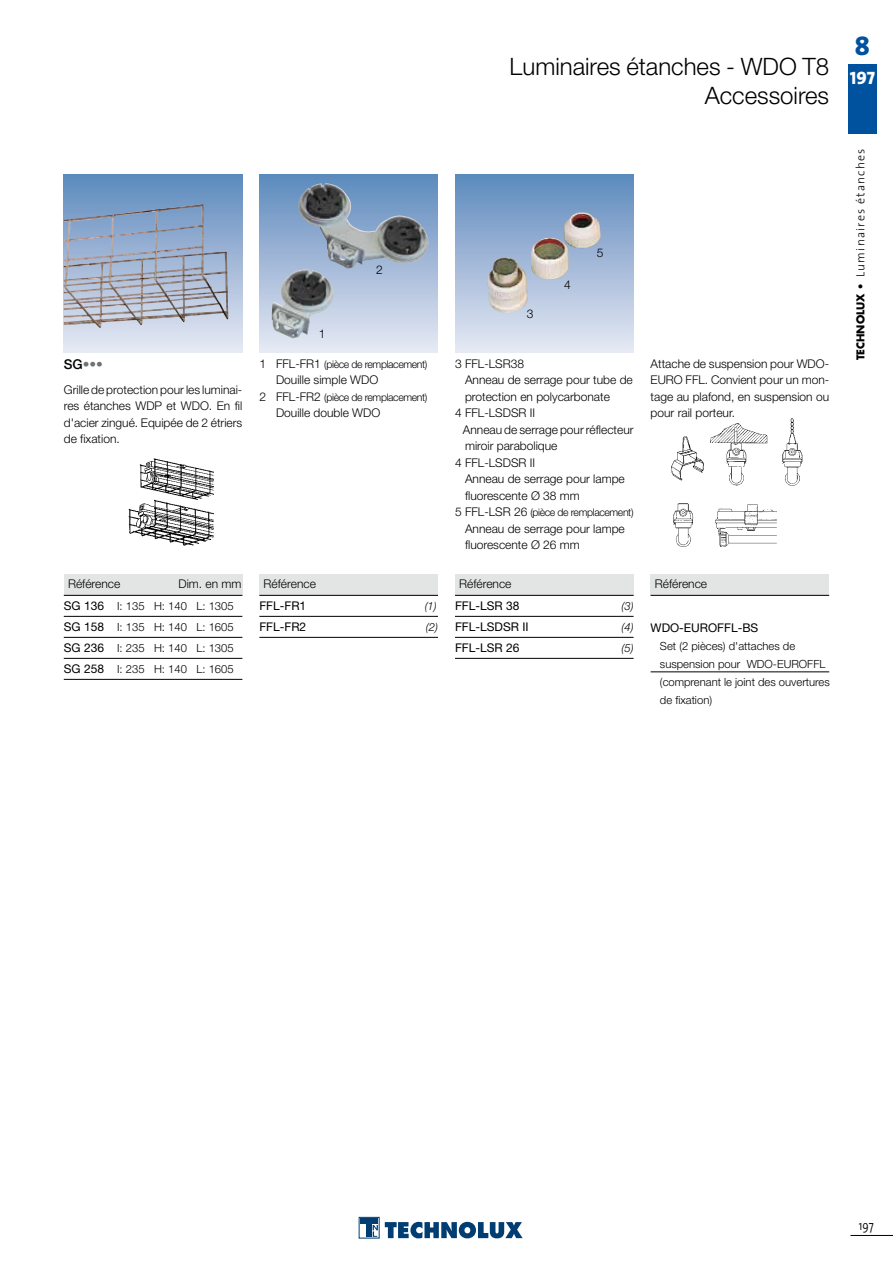
<style>
.page{position:relative;width:893px;height:1263px;background:#fff}
.page>*{position:absolute;margin:0;border:0;box-sizing:border-box;transform-origin:0 0}
.t1{font:27px "The Sans Extra Bold Caps";color:#00519e}
.Normaal{font:300 24px "Helvetica Neue";color:#000}
.t2{font:18px "The Sans Extra Bold Caps";color:#fff}
.Titel_1{font:500 13.5px "Helvetica Neue";color:#707172}
.Normaal-2{font:300 13.5px "The Sans";color:#000;scale:.8 1}
.Tekst{font:300 12px/16.5px "Helvetica Neue";color:#000;text-align:justify}
.Referentietekst{font:12px "Helvetica Neue";color:#000}
.t3{font:300 12px "The Sans";letter-spacing:.1em;color:#000}
.Tekst-2{font:12px "Helvetica Neue";color:#000}
.Normaal-3{font:300 12px "Helvetica Neue";color:#000}
.Referentietekst-2{font:300 11.25px "Helvetica Neue";color:#000}
.Referentietekst-3{font:italic 300 11.25px "Helvetica Neue";color:#000}
.Tekst-3{font:italic 300 11.25px "Helvetica Neue";color:#000}
.Tekst-4{font:300 10.5px "Helvetica Neue";letter-spacing:-.035em;color:#000}
.s1{color:#000}
.s2{font-size:12px}
.s3{font-weight:400;font-size:12px}
.s4{font-family:"Futura";font-weight:700;font-size:10.5px}
</style>
<div class="page">
<div style="left:848px;top:64px;width:29px;height:70px;background:#00519e"></div>
<div style="left:455px;top:174px;width:179px;height:179px;background:linear-gradient(to bottom,#5d8abd,#e8e9f4)"></div>
<img style="left:487px;top:212px;width:114px;height:101px">
<div style="left:259px;top:574px;width:179px;height:21px;background:#e3e4e4"></div>
<hr style="left:259px;top:595px;width:179px;height:1px;background:#000">
<hr style="left:259px;top:616px;width:179px;height:1px;background:#000">
<hr style="left:259px;top:637px;width:179px;height:1px;background:#000">
<svg style="left:259px;top:174px;width:179px;height:179px;background:#a2b6d1"></svg>
<img style="left:272px;top:270px;width:60px;height:69px">
<img style="left:298px;top:183px;width:90px;height:86px">
<div style="left:64px;top:174px;width:178px;height:179px;background:linear-gradient(to bottom,#5c89bd,#e8e9f3)"></div>
<img style="left:64px;top:204px;width:164px;height:125px">
<div style="left:64px;top:574px;width:178px;height:21px;background:#e3e4e4"></div>
<hr style="left:64px;top:595px;width:178px;height:1px;background:#000">
<hr style="left:64px;top:616px;width:178px;height:1px;background:#000">
<hr style="left:64px;top:637px;width:178px;height:1px;background:#000">
<hr style="left:64px;top:658px;width:178px;height:1px;background:#000">
<hr style="left:64px;top:679px;width:178px;height:1px;background:#000">
<img style="left:128px;top:458px;width:86px;height:88px">
<div style="left:651px;top:574px;width:178px;height:21px;background:#e3e4e4"></div>
<hr style="left:651px;top:595px;width:178px;height:1px;background:#000">
<hr style="left:651px;top:672px;width:178px;height:1px;background:#000">
<img style="left:671px;top:418px;width:132px;height:68px">
<div style="left:455px;top:574px;width:179px;height:21px;background:#e3e4e4"></div>
<hr style="left:455px;top:595px;width:179px;height:1px;background:#000">
<hr style="left:455px;top:616px;width:179px;height:1px;background:#000">
<hr style="left:455px;top:637px;width:179px;height:1px;background:#000">
<hr style="left:455px;top:658px;width:179px;height:1px;background:#000">
<img style="left:673px;top:503px;width:104px;height:44px">
<svg style="left:385px;top:1222px;width:138px;height:16px"></svg>
<div style="left:359px;top:1217px;width:20px;height:21px;border:1px solid #003d72"></div>
<svg style="left:360px;top:1218px;width:6px;height:6px"></svg>
<div style="left:366px;top:1218px;width:6px;height:19px;background:#003d72"></div>
<svg style="left:373px;top:1218px;width:5px;height:19px"></svg>
<hr style="left:850px;top:1235px;width:43px;height:1px;background:#000">
<p class="Normaal" style="left:510px;top:52px;width:321px">Luminaires étanches - WDO T8</p>
<p class="Normaal" style="left:705px;top:81px;width:126px">Accessoires</p>
<p class="Normaal-3" style="left:376px;top:262px;width:8px">2</p>
<p class="Titel_1" style="left:64px;top:356px;width:41px"><span class="s1">SG</span>•••</p>
<p class="Tekst" style="left:64px;top:381px;width:180px">Grille de protection pour les luminai&shy;res étanches WDP et WDO. En fil d'acier zingué. Equipée de 2 étriers de fixation.</p>
<p class="Normaal-3" style="left:319px;top:326px;width:8px">1</p>
<p class="Tekst-4" style="left:259px;top:358px;width:170px"><span class="s2">1 FFL-FR1</span> (pièce de remplacement)</p>
<p class="Tekst" style="left:276px;top:372px;width:104px">Douille simple WDO</p>
<p class="Tekst-4" style="left:259px;top:391px;width:170px"><span class="s2">2 FFL-FR2</span> (pièce de remplacement)</p>
<p class="Tekst" style="left:276px;top:405px;width:106px">Douille double WDO</p>
<p class="Tekst" style="left:68px;top:575px;width:54px">Référence</p>
<p class="Tekst" style="left:178px;top:575px;width:65px">Dim. en mm</p>
<p class="Referentietekst-2" style="left:64px;top:599px;width:171px"><span class="s3">SG 136</span> I: 135 H: 140 L: 1305</p>
<p class="Referentietekst-2" style="left:64px;top:620px;width:171px"><span class="s3">SG 158</span> I: 135 H: 140 L: 1605</p>
<p class="Referentietekst-2" style="left:64px;top:641px;width:171px"><span class="s3">SG 236</span> I: 235 H: 140 L: 1305</p>
<p class="Referentietekst-2" style="left:64px;top:662px;width:171px"><span class="s3">SG 258</span> I: 235 H: 140 L: 1605</p>
<p class="Tekst" style="left:264px;top:575px;width:54px">Référence</p>
<p class="Tekst-2" style="left:259px;top:599px;width:48px">FFL-FR1</p>
<p class="Tekst-3" style="left:425px;top:600px;width:14px">(1)</p>
<p class="Referentietekst" style="left:259px;top:620px;width:48px">FFL-FR2</p>
<p class="Referentietekst-3" style="left:426px;top:621px;width:14px">(2)</p>
<p class="Normaal-3" style="left:527px;top:306px;width:8px">3</p>
<p class="Normaal-3" style="left:564px;top:277px;width:8px">4</p>
<p class="Normaal-3" style="left:597px;top:245px;width:8px">5</p>
<p class="Tekst" style="left:455px;top:355px;width:71px">3 FFL-LSR38</p>
<p class="Tekst" style="left:465px;top:372px;width:169px">Anneau de serrage pour tube de</p>
<p class="Tekst" style="left:465px;top:388px;width:146px">protection en polycarbonate</p>
<p class="Tekst" style="left:455px;top:405px;width:82px">4 FFL-LSDSR II</p>
<p class="Tekst" style="left:463px;top:421px;width:172px">Anneau de serrage pour réflecteur</p>
<p class="Tekst" style="left:465px;top:438px;width:94px">miroir parabolique</p>
<p class="Tekst" style="left:455px;top:454px;width:82px">4 FFL-LSDSR II</p>
<p class="Tekst" style="left:465px;top:471px;width:161px">Anneau de serrage pour lampe</p>
<p class="Tekst" style="left:465px;top:487px;width:116px">fluorescente Ø 38 mm</p>
<p class="Tekst-4" style="left:455px;top:506px;width:180px"><span class="s2">5 FFL-LSR 26</span> (pièce de remplacement)</p>
<p class="Tekst" style="left:465px;top:520px;width:161px">Anneau de serrage pour lampe</p>
<p class="Tekst" style="left:465px;top:537px;width:116px">fluorescente Ø 26 mm</p>
<p class="Tekst" style="left:651px;top:355px;width:180px">Attache de suspension pour WDO-EURO FFL. Convient pour un mon&shy;tage au plafond, en suspension ou pour rail porteur.</p>
<p class="Tekst" style="left:459px;top:575px;width:54px">Référence</p>
<p class="Tekst" style="left:655px;top:575px;width:54px">Référence</p>
<p class="Referentietekst" style="left:455px;top:599px;width:66px">FFL-LSR 38</p>
<p class="Referentietekst-3" style="left:621px;top:600px;width:14px">(3)</p>
<p class="Referentietekst" style="left:455px;top:620px;width:75px">FFL-LSDSR II</p>
<p class="Referentietekst-3" style="left:621px;top:621px;width:14px">(4)</p>
<p class="Referentietekst" style="left:455px;top:641px;width:66px">FFL-LSR 26</p>
<p class="Referentietekst-3" style="left:621px;top:642px;width:14px">(5)</p>
<p class="Referentietekst" style="left:651px;top:620px;width:109px">WDO-EUROFFL-BS</p>
<p class="Referentietekst-2" style="left:660px;top:639px;width:137px">Set (2 pièces) d'attaches de</p>
<p class="Referentietekst-2" style="left:660px;top:657px;width:167px">suspension pour WDO-EUROFFL</p>
<p class="Referentietekst-2" style="left:660px;top:675px;width:171px">(comprenant le joint des ouvertures</p>
<p class="Referentietekst-2" style="left:660px;top:693px;width:54px">de fixation)</p>
<h1 class="t1" style="left:855px;top:23px;width:17px">8</h1>
<h3 class="t2" style="left:850px;top:63px;width:27px">197</h3>
<p class="t3" style="left:850px;top:360px;width:213px;rotate:-90deg"><span class="s4">TECHNOLUX •</span> Luminaires étanches</p>
<p class="Normaal-2" style="left:859px;top:1214px;width:20px">197</p>
</div>
